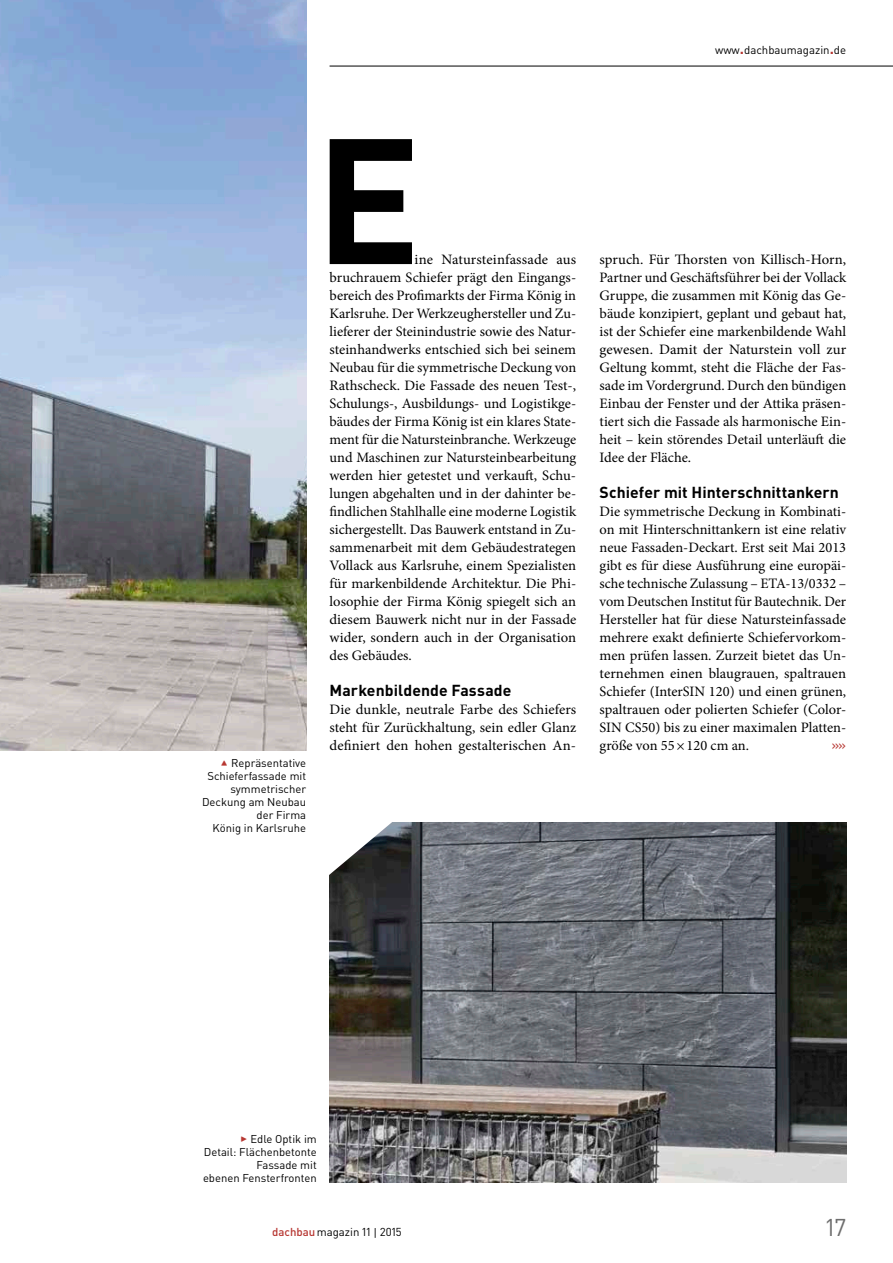
<style>
.page{position:relative;width:893px;height:1263px;background:#fff}
.page>*{position:absolute;margin:0;border:0;box-sizing:border-box;transform-origin:0 0}
.t1{font:700 175.5px "DIN Pro";color:#000}
.t2{font:24px "DIN Pro";color:#6e6e6e}
.t3{font:700 15.75px "DIN Pro";letter-spacing:.005em;color:#000}
.t4{font:14.4px/18px "Minion Pro";color:#000;text-align:justify}
.t5{font:14.4px "DIN Pro";color:#b73732}
.t6{font:11.4px "DIN Pro";color:#000}
.t7{font:11.25px/12.9px "DIN Pro";color:#000;text-align:right}
.s1{font-weight:700;font-size:15px;color:#b73732}
.s2{font-family:"Info OT Text";font-size:13.5px;color:#b73732}
.s3{font-weight:500;color:#b73732}
</style>
<div class="page">
<hr style="left:330px;top:66px;width:563px;height:1px;background:#000">
<img style="left:330px;top:822px;width:516px;height:360px">
<img style="left:0;top:0;width:306px;height:750px">
<svg style="left:329px;top:822px;width:64px;height:53px"></svg>
<p class="t6" style="left:715px;top:42px;width:133px">www<span class="s1">.</span>dachbaumagazin<span class="s1">.</span>de</p>
<p class="t7" style="left:202px;top:756px;width:106px"><span class="s2">▴</span> Repräsentative<br>Schieferfassade mit symmetrischer<br>Deckung am Neubau der Firma<br>König in Karlsruhe</p>
<h1 class="t1" style="left:315px;top:81px;width:108px">E</h1>
<p class="t4" style="left:330px;top:251px;width:248px;text-indent:85px">ine Natursteinfassade aus bruchrauem Schiefer prägt den Eingangs&shy;bereich des Profimarkts der Firma König in Karlsruhe. Der Werkzeughersteller und Zu&shy;lieferer der Steinindustrie sowie des Natur&shy;steinhandwerks entschied sich bei seinem Neubau für die symmetrische Deckung von Rathscheck. Die Fassade des neuen Test-, Schulungs-, Ausbildungs- und Logistikge&shy;bäudes der Firma König ist ein klares State&shy;ment für die Natursteinbranche. Werkzeuge und Maschinen zur Natursteinbearbeitung werden hier getestet und verkauft, Schu&shy;lungen abgehalten und in der dahinter be&shy;findlichen Stahlhalle eine moderne Logistik sichergestellt. Das Bauwerk entstand in Zu&shy;sammenarbeit mit dem Gebäudestrategen Vollack aus Karlsruhe, einem Spezialisten für markenbildende Architektur. Die Phi&shy;losophie der Firma König spiegelt sich an diesem Bauwerk nicht nur in der Fassade wider, sondern auch in der Organisation des Gebäudes.</p>
<p class="t3" style="left:330px;top:680px;width:183px">Markenbildende Fassade</p>
<p class="t4" style="left:330px;top:701px;width:248px">Die dunkle, neutrale Farbe des Schiefers steht für Zurückhaltung, sein edler Glanz definiert den hohen gestalterischen An-</p>
<p class="t4" style="left:600px;top:251px;width:248px">spruch. Für Thorsten von Killisch-Horn, Partner und Geschäftsführer bei der Vollack Gruppe, die zusammen mit König das Ge&shy;bäude konzipiert, geplant und gebaut hat, ist der Schiefer eine markenbildende Wahl gewesen. Damit der Naturstein voll zur Geltung kommt, steht die Fläche der Fas&shy;sade im Vordergrund. Durch den bündigen Einbau der Fenster und der Attika präsen&shy;tiert sich die Fassade als harmonische Ein&shy;heit – kein störendes Detail unterläuft die Idee der Fläche.</p>
<p class="t3" style="left:600px;top:482px;width:241px">Schiefer mit Hinterschnittankern</p>
<p class="t4" style="left:600px;top:503px;width:248px">Die symmetrische Deckung in Kombinati&shy;on mit Hinterschnittankern ist eine relativ neue Fassaden-Deckart. Erst seit Mai 2013 gibt es für diese Ausführung eine europäi&shy;sche technische Zulassung – ETA-13/0332 – vom Deutschen Institut für Bautechnik. Der Hersteller hat für diese Natursteinfassade mehrere exakt definierte Schiefervorkom&shy;men prüfen lassen. Zurzeit bietet das Un&shy;ternehmen einen blaugrauen, spaltrauen Schiefer (InterSIN 120) und einen grünen, spaltrauen oder polierten Schiefer (Color-SIN CS50) bis zu einer maximalen Platten&shy;größe von 55×120 cm an.</p>
<p class="t5" style="left:831px;top:735px;width:16px">»»</p>
<p class="t7" style="left:203px;top:1132px;width:115px"><span class="s2">▸</span> Edle Optik im<br>Detail: Flächenbetonte<br>Fassade mit<br>ebenen Fensterfronten</p>
<p class="t6" style="left:272px;top:1224px;width:131px"><span class="s3">dachbau</span>magazin 11 | 2015</p>
<h2 class="t2" style="left:826px;top:1211px;width:22px">17</h2>
</div>
